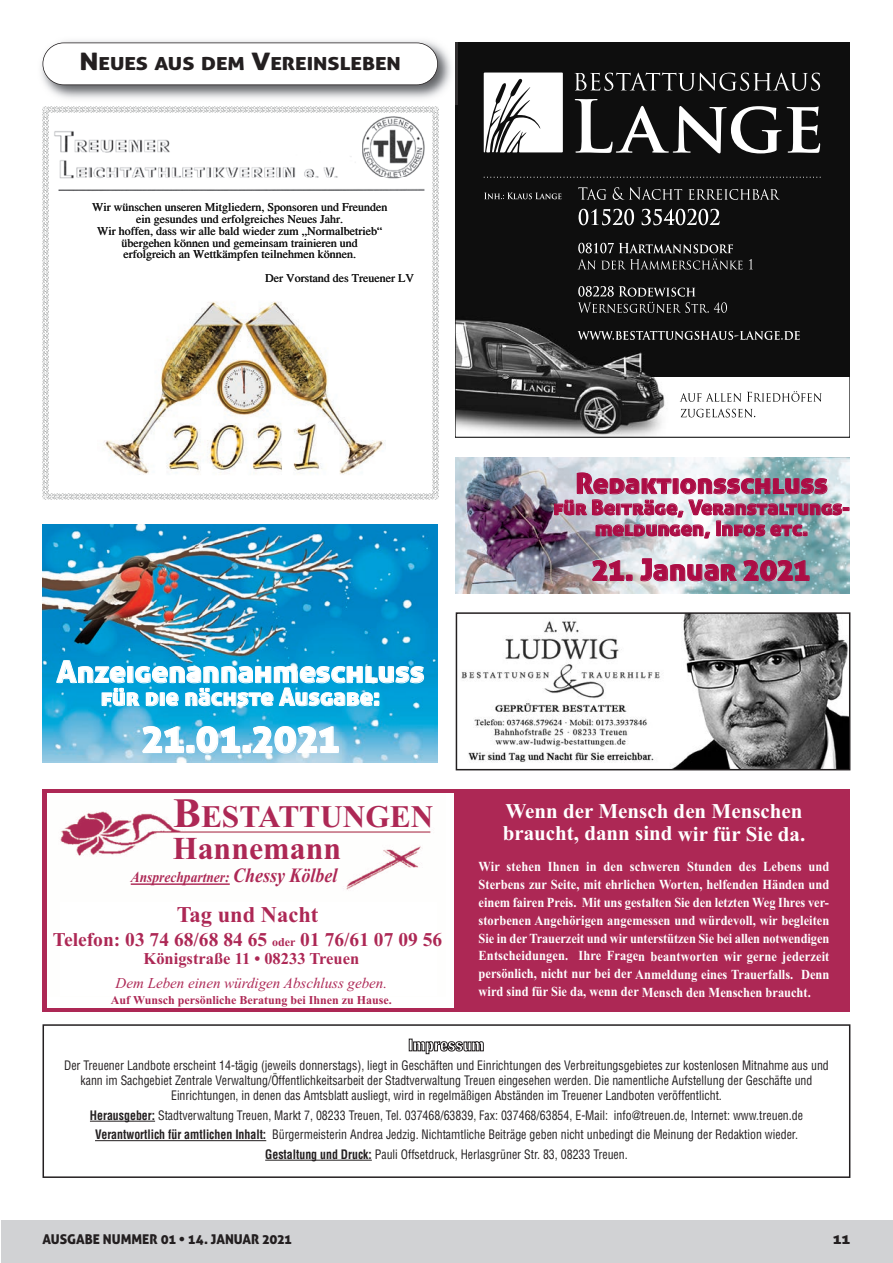
<style>
.page{position:relative;width:893px;height:1263px;background:#fff}
.page>*{position:absolute;margin:0;border:0;box-sizing:border-box;transform-origin:0 0}
.t1{font:39px "Aller Display";color:#fff}
.t2{font:700 31.8px "Times New Roman";color:#ad2855}
.t3{font:700 31.35px "Times New Roman";color:#ad2855}
.t4{font:30px "Aller Display";color:#fff;scale:1.04 1}
.t5{font:30px "Aller Display";color:#ac0d45}
.t6{font:27.9px "Aller Display";color:#ac0d45;scale:1.04 1}
.t7{font:24px "Aller Display";color:#fff}
.t8{font:700 22.5px "Times New Roman";color:#ad2855}
.t9{font:700 21px/22.5px "Times New Roman";color:#fff}
.t10{font:20.25px/21px "Aller Display";color:#ac0d45;text-align:center;scale:1.04 1}
.t11{font:700 19.5px "Times New Roman";color:#ad2855}
.t12{font:18px "Aller Display";color:#231f20;scale:1.21 1}
.t13{font:700 16.5px "Times New Roman";color:#ad2855}
.t14{font:italic 700 15.3px "Times New Roman";color:#ad2855;scale:.89 1}
.t15{font:italic 15px "Times New Roman";color:#ad2855}
.t16{font:700 13.8px/18px "Times New Roman";color:#fff;text-align:justify;scale:.9 1}
.t17{font:13.5px "Aller Display";color:#231f20}
.t18{font:13.5px "Aller Display";color:#231f20;scale:1.21 1}
.t19{font:condensed 12.75px/15px "Helvetica";color:#231f20;text-align:center;scale:.93 1}
.t20{font:700 12px "Times New Roman";color:#ad2855}
.t21{font:11.85px/11.7px "Times";color:#191919}
.s1{font-size:24px}
.s2{font-size:41.85px}
.s3{font-size:20.25px}
.s4{font-size:12px}
.s5{font-weight:700}
</style>
<div class="page">
<div style="left:1px;top:1220px;width:892px;height:43px;background:#d1d2d4"></div>
<img style="left:461px;top:615px;width:386px;height:152px">
<div style="left:456px;top:612px;width:394px;height:158px;border:2px solid #231f20"></div>
<div style="left:43px;top:789px;width:807px;height:223px;background:#ad2855"></div>
<div style="left:47px;top:793px;width:406px;height:215px;background:#fff"></div>
<img style="left:60px;top:811px;width:371px;height:79px">
<hr style="left:131px;top:883px;width:99px;height:2px;background:#ad2855">
<div style="left:43px;top:1024px;width:807px;height:154px;border:2px solid #231f20"></div>
<svg style="left:409px;top:1039px;width:75px;height:15px"></svg>
<hr style="left:90px;top:1121px;width:65px;height:1px;background:#231f20">
<hr style="left:95px;top:1140px;width:171px;height:1px;background:#231f20">
<hr style="left:265px;top:1160px;width:107px;height:1px;background:#231f20">
<img style="left:455px;top:458px;width:395px;height:136px">
<img style="left:554px;top:472px;width:296px;height:67px">
<svg style="left:591px;top:560px;width:42px;height:22px"></svg>
<svg style="left:640px;top:558px;width:170px;height:24px;background:#b0a5b3"></svg>
<img style="left:43px;top:524px;width:395px;height:238px">
<svg style="left:56px;top:660px;width:368px;height:46px;background:#33b0de"></svg>
<svg style="left:141px;top:725px;width:199px;height:29px;background:#7dc5e4"></svg>
<div style="left:455px;top:42px;width:395px;height:395px;background:#0e0e0e"></div>
<div style="left:455px;top:377px;width:395px;height:60px;background:#fff"></div>
<img style="left:457px;top:302px;width:208px;height:133px">
<svg style="left:575px;top:73px;width:245px;height:18px"></svg>
<svg style="left:575px;top:99px;width:245px;height:54px"></svg>
<svg style="left:483px;top:73px;width:80px;height:80px;background:#dadada"></svg>
<svg style="left:484px;top:177px;width:337px;height:1px"></svg>
<svg style="left:578px;top:243px;width:155px;height:10px"></svg>
<svg style="left:577px;top:259px;width:166px;height:11px"></svg>
<svg style="left:749px;top:259px;width:3px;height:10px"></svg>
<svg style="left:578px;top:286px;width:149px;height:27px"></svg>
<svg style="left:578px;top:331px;width:222px;height:9px"></svg>
<svg style="left:578px;top:187px;width:28px;height:13px"></svg>
<svg style="left:613px;top:187px;width:69px;height:13px"></svg>
<svg style="left:688px;top:189px;width:92px;height:11px"></svg>
<svg style="left:579px;top:209px;width:55px;height:16px"></svg>
<svg style="left:642px;top:209px;width:78px;height:16px"></svg>
<svg style="left:484px;top:193px;width:77px;height:6px"></svg>
<svg style="left:680px;top:393px;width:61px;height:9px"></svg>
<svg style="left:747px;top:391px;width:75px;height:11px"></svg>
<svg style="left:681px;top:409px;width:74px;height:8px"></svg>
<img style="left:41px;top:40px;width:410px;height:59px">
<img style="left:455px;top:42px;width:2px;height:63px">
<svg style="left:43px;top:43px;width:395px;height:42px"></svg>
<svg style="left:43px;top:106px;width:395px;height:393px"></svg>
<div style="left:91px;top:290px;width:297px;height:192px;background:#fff"></div>
<img style="left:104px;top:301px;width:280px;height:174px">
<h3 class="t12" style="left:79px;top:52px;width:267px"><span class="s1">N</span>EUES AUS DEM <span class="s1">V</span>EREINSLEBEN</h3>
<p class="t21" style="left:136px;top:201px;width:253px;text-indent:-44px">W i wr nehcsnü r esnu e n M i snopS, nr ede i l g t o ne r dnu nednue rF ei g</p>
<p class="t21" style="left:145px;top:213px;width:200px">n esu dn es dnu erfo rgl eiches Neu Jah .r</p>
<p class="t21" style="left:97px;top:225px;width:287px">W i ohr f f e s sad, n w i r e l l a d l ab w muzr ede i N„ mro “be i r t eb l a</p>
<p class="t21" style="left:121px;top:237px;width:238px">übe gehen können nd gem ie ns ma rt a ni ere n und</p>
<p class="t21" style="left:307px;top:213px;width:11px">es</p>
<p class="t21" style="left:304px;top:237px;width:5px">i</p>
<p class="t21" style="left:123px;top:237px;width:234px;text-indent:15px">r<br>erfo rgl eich an Wet kt ämpfen tei nl ehmen nnök en.</p>
<p class="t21" style="left:213px;top:237px;width:7px">u</p>
<p class="t21" style="left:265px;top:272px;width:151px">Der Vorstand des Treuener LV</p>
<h3 class="t4" style="left:57px;top:653px;width:355px">Anzeigenannahmeschluss</h3>
<h3 class="t7" style="left:101px;top:682px;width:281px">für die nächste Ausgabe:</h3>
<h1 class="t1" style="left:142px;top:714px;width:199px">21.01.2021</h1>
<h3 class="t3" style="left:173px;top:798px;width:262px"><span class="s2">B</span>ESTATTUNGEN</h3>
<h2 class="t2" style="left:173px;top:829px;width:170px">Hannemann</h2>
<p class="t14" style="left:131px;top:868px;width:234px">Ansprechpartner: <span class="s3">Chessy Kölbel</span></p>
<h3 class="t8" style="left:177px;top:901px;width:143px">Tag und Nacht</h3>
<h3 class="t11" style="left:53px;top:928px;width:391px">Telefon: 03 74 68/68 84 65 <span class="s4">oder</span> 01 76/61 07 09 56</h3>
<p class="t13" style="left:144px;top:948px;width:217px">Königstraße 11 • 08233 Treuen</p>
<p class="t15" style="left:116px;top:973px;width:273px">Dem Leben einen würdigen Abschluss geben.</p>
<p class="t20" style="left:111px;top:993px;width:282px">Auf Wunsch persönliche Beratung bei Ihnen zu Hause.</p>
<h3 class="t6" style="left:576px;top:466px;width:244px">Redaktionsschluss</h3>
<h3 class="t10" style="left:553px;top:497px;width:287px">für Beiträge, Veranstaltungs&shy;meldungen, Infos etc.</h3>
<h3 class="t5" style="left:592px;top:551px;width:219px">21. Januar 2021</h3>
<h3 class="t9" style="left:503px;top:799px;width:304px">Wenn der Mensch den Menschen braucht, dann sind wir für Sie da.</h3>
<p class="t16" style="left:479px;top:857px;width:391px">Wir stehen Ihnen in den schweren Stunden des Lebens und Sterbens zur Seite, mit ehrlichen Worten, helfenden Händen und einem fairen Preis. Mit uns gestalten Sie den letzten Weg Ihres ver&shy;storbenen Angehörigen angemessen und würdevoll, wir begleiten Sie in der Trauerzeit und wir unterstützen Sie bei allen notwendigen Entscheidungen. Ihre Fragen beantworten wir gerne jederzeit persönlich, nicht nur bei der Anmeldung eines Trauerfalls. Denn wird sind für Sie da, wenn der Mensch den Menschen braucht.</p>
<p class="t19" style="left:64px;top:1058px;width:824px">Der Treuener Landbote erscheint 14-tägig (jeweils donnerstags), liegt in Geschäften und Einrichtungen des Verbreitungsgebietes zur kostenlosen Mitnahme aus und kann im Sachgebiet Zentrale Verwaltung/Öffentlichkeitsarbeit der Stadtverwaltung Treuen eingesehen werden. Die namentliche Aufstellung der Geschäfte und<br>Einrichtungen, in denen das Amtsblatt ausliegt, wird in regelmäßigen Abständen im Treuener Landboten veröffentlicht.</p>
<p class="t19" style="left:90px;top:1106px;width:768px;line-height:19.5px"><span class="s5">Herausgeber:</span> Stadtverwaltung Treuen, Markt 7, 08233 Treuen, Tel. 037468/63839, Fax: 037468/63854, E-Mail: info@treuen.de, Internet: www.treuen.de<br><span class="s5">Verantwortlich für amtlichen Inhalt:</span> Bürgermeisterin Andrea Jedzig. Nichtamtliche Beiträge geben nicht unbedingt die Meinung der Redaktion wieder.<br><span class="s5">Gestaltung und Druck:</span> Pauli Offsetdruck, Herlasgrüner Str. 83, 08233 Treuen.</p>
<p class="t17" style="left:43px;top:1231px;width:251px">AUSGABE NUMMER 01 • 14. JANUAR 2021</p>
<p class="t18" style="left:833px;top:1231px;width:16px">11</p>
</div>
